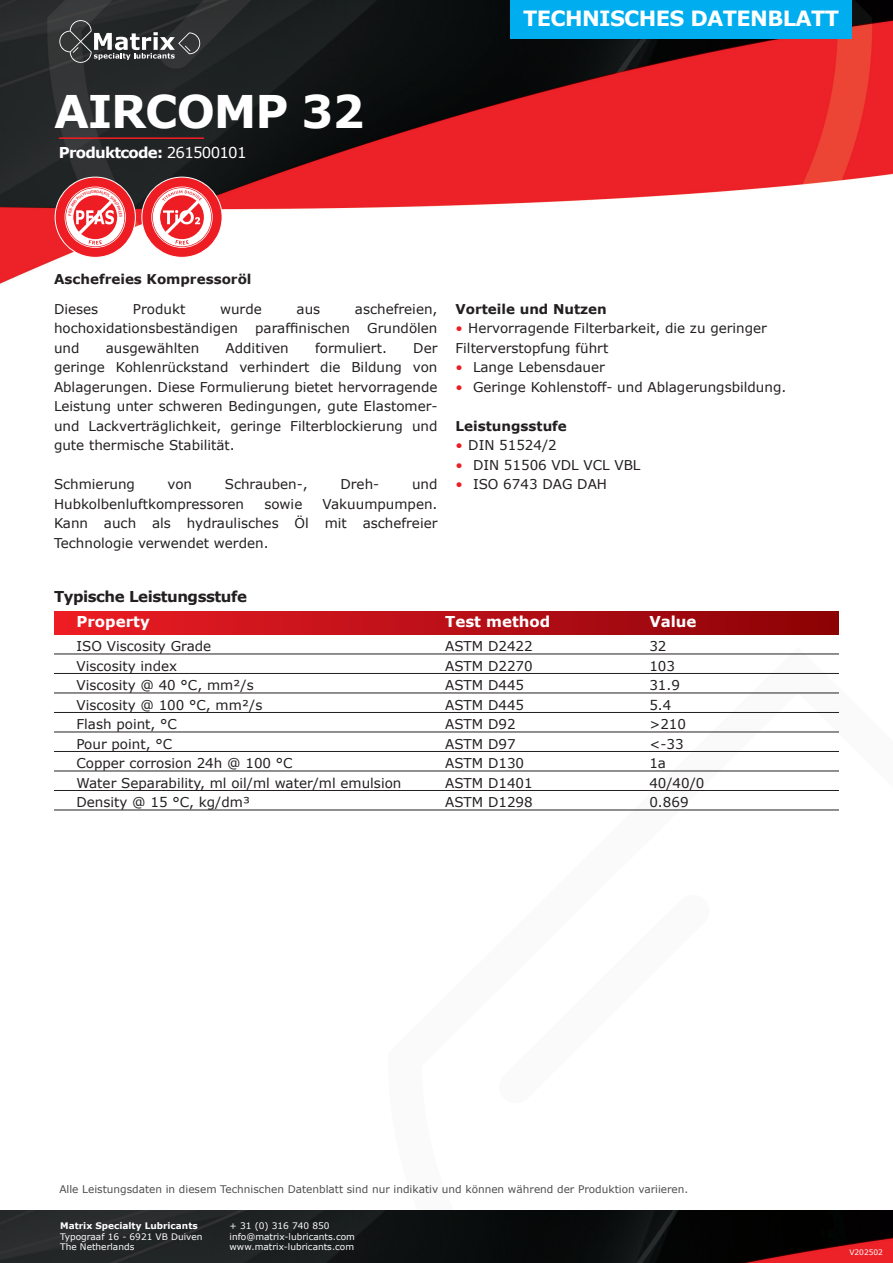
<style>
.page{position:relative;width:893px;height:1263px;background:#fff}
.page>*{position:absolute;margin:0;border:0;box-sizing:border-box;transform-origin:0 0}
.t1{font:700 45px "Verdana";letter-spacing:-.025em;color:#fff}
.t2{font:700 21px "Verdana";letter-spacing:-.03em;color:#fff}
.t3{font:700 15px "Verdana";color:#fff}
.t4{font:700 15px "Verdana";letter-spacing:-.03em;color:#231f20}
.t5{font:700 15px "Verdana";letter-spacing:-.05em;color:#fff}
.t6{font:13.5px/19.5px "Verdana";color:#231f20;text-align:justify}
.t7{font:700 13.5px "Verdana";color:#231f20}
.t8{font:10.5px "Verdana";color:#231f20}
.t9{font:9px/10.5px "Verdana";color:#fff}
.t10{font:700 9px "Verdana";color:#fff}
.t11{font:7.5px "Verdana";color:#fff}
.s1{font-weight:400}
.s2{color:#ee1d23}
</style>
<div class="page">
<img style="left:0;top:0;width:893px;height:654px">
<svg style="left:388px;top:646px;width:505px;height:565px"></svg>
<div style="left:510px;top:0;width:342px;height:38px;background:#00aeef"></div>
<svg style="left:59px;top:20px;width:141px;height:43px;background:#4f5152"></svg>
<img style="left:0;top:1211px;width:893px;height:52px">
<div style="left:54px;top:612px;width:785px;height:23px;background:linear-gradient(to right,#ec1d26,#8a0207)"></div>
<hr style="left:54px;top:654px;width:785px;height:1px;background:#231f20">
<hr style="left:54px;top:673px;width:785px;height:1px;background:#231f20">
<hr style="left:54px;top:693px;width:785px;height:1px;background:#231f20">
<hr style="left:54px;top:712px;width:785px;height:1px;background:#231f20">
<hr style="left:54px;top:732px;width:785px;height:1px;background:#231f20">
<hr style="left:54px;top:751px;width:785px;height:1px;background:#231f20">
<hr style="left:54px;top:771px;width:785px;height:1px;background:#231f20">
<hr style="left:54px;top:790px;width:785px;height:1px;background:#231f20">
<hr style="left:54px;top:810px;width:785px;height:1px;background:#231f20">
<hr style="left:59px;top:137px;width:145px;height:2px;background:#ee1d23">
<svg style="left:55px;top:177px;width:168px;height:81px"></svg>
<h1 class="t1" style="left:54px;top:83px;width:312px">AIRCOMP 32</h1>
<p class="t5" style="left:59px;top:143px;width:189px">Produktcode: <span class="s1">261500101</span></p>
<h2 class="t2" style="left:523px;top:5px;width:318px">TECHNISCHES DATENBLATT</h2>
<p class="t7" style="left:54px;top:270px;width:199px">Aschefreies Kompressoröl</p>
<p class="t6" style="left:54px;top:299px;width:46px">Dieses</p>
<p class="t6" style="left:133px;top:299px;width:54px">Produkt</p>
<p class="t6" style="left:220px;top:299px;width:43px">wurde</p>
<p class="t6" style="left:297px;top:299px;width:25px">aus</p>
<p class="t6" style="left:355px;top:299px;width:84px">aschefreien,</p>
<p class="t6" style="left:54px;top:319px;width:185px">hochoxidationsbeständigen</p>
<p class="t6" style="left:255px;top:319px;width:96px">paraffinischen</p>
<p class="t6" style="left:367px;top:319px;width:72px">Grundölen</p>
<p class="t6" style="left:54px;top:338px;width:27px">und</p>
<p class="t6" style="left:106px;top:338px;width:95px">ausgewählten</p>
<p class="t6" style="left:226px;top:338px;width:65px">Additiven</p>
<p class="t6" style="left:315px;top:338px;width:73px">formuliert.</p>
<p class="t6" style="left:54px;top:338px;width:385px;text-indent:359px">Der geringe Kohlenrückstand verhindert die Bildung von Ablagerungen. Diese Formulierung bietet hervorragende Leistung unter schweren Bedingungen, gute Elastomer&shy;und Lackverträglichkeit, geringe Filterblockierung und gute thermische Stabilität.</p>
<p class="t6" style="left:54px;top:475px;width:82px">Schmierung</p>
<p class="t6" style="left:168px;top:475px;width:26px">von</p>
<p class="t6" style="left:225px;top:475px;width:85px">Schrauben-,</p>
<p class="t6" style="left:340px;top:475px;width:40px">Dreh-</p>
<p class="t6" style="left:412px;top:475px;width:27px">und</p>
<p class="t6" style="left:54px;top:494px;width:192px">Hubkolbenluftkompressoren</p>
<p class="t6" style="left:264px;top:494px;width:40px">sowie</p>
<p class="t6" style="left:54px;top:494px;width:385px;text-indent:269px">Vakuumpumpen.<br>Kann auch als hydraulisches Öl mit aschefreier Technologie verwendet werden.</p>
<p class="t7" style="left:455px;top:300px;width:153px">Vorteile und Nutzen</p>
<p class="t6" style="left:455px;top:319px;width:313px"><span class="s2">•</span> Hervorragende Filterbarkeit, die zu geringer<br>Filterverstopfung führt</p>
<p class="t6" style="left:455px;top:358px;width:151px"><span class="s2">•</span> Lange Lebensdauer</p>
<p class="t6" style="left:455px;top:377px;width:332px"><span class="s2">•</span> Geringe Kohlenstoff- und Ablagerungsbildung.</p>
<p class="t7" style="left:455px;top:417px;width:113px">Leistungsstufe</p>
<p class="t6" style="left:455px;top:436px;width:103px"><span class="s2">•</span> DIN 51524/2</p>
<p class="t6" style="left:455px;top:455px;width:186px"><span class="s2">•</span> DIN 51506 VDL VCL VBL</p>
<p class="t6" style="left:455px;top:475px;width:153px"><span class="s2">•</span> ISO 6743 DAG DAH</p>
<p class="t4" style="left:54px;top:587px;width:195px">Typische Leistungsstufe</p>
<p class="t3" style="left:76px;top:612px;width:75px">Property</p>
<p class="t3" style="left:445px;top:612px;width:107px">Test method</p>
<p class="t3" style="left:649px;top:612px;width:49px">Value</p>
<p class="t6" style="left:76px;top:637px;width:136px">ISO Viscosity Grade</p>
<p class="t6" style="left:445px;top:637px;width:89px">ASTM D2422</p>
<p class="t6" style="left:649px;top:637px;width:19px">32</p>
<p class="t6" style="left:76px;top:656px;width:102px">Viscosity index</p>
<p class="t6" style="left:445px;top:656px;width:89px">ASTM D2270</p>
<p class="t6" style="left:649px;top:656px;width:27px">103</p>
<p class="t6" style="left:76px;top:676px;width:179px">Viscosity @ 40 °C, mm²/s</p>
<p class="t6" style="left:445px;top:676px;width:81px">ASTM D445</p>
<p class="t6" style="left:649px;top:676px;width:32px">31.9</p>
<p class="t6" style="left:76px;top:695px;width:187px">Viscosity @ 100 °C, mm²/s</p>
<p class="t6" style="left:445px;top:695px;width:81px">ASTM D445</p>
<p class="t6" style="left:649px;top:695px;width:24px">5.4</p>
<p class="t6" style="left:76px;top:715px;width:102px">Flash point, °C</p>
<p class="t6" style="left:445px;top:715px;width:72px">ASTM D92</p>
<p class="t6" style="left:649px;top:715px;width:38px">&gt;210</p>
<p class="t6" style="left:76px;top:734px;width:97px">Pour point, °C</p>
<p class="t6" style="left:445px;top:734px;width:72px">ASTM D97</p>
<p class="t6" style="left:649px;top:734px;width:36px">&lt;-33</p>
<p class="t6" style="left:76px;top:754px;width:218px">Copper corrosion 24h @ 100 °C</p>
<p class="t6" style="left:445px;top:754px;width:81px">ASTM D130</p>
<p class="t6" style="left:649px;top:754px;width:18px">1a</p>
<p class="t6" style="left:76px;top:773px;width:326px">Water Separability, ml oil/ml water/ml emulsion</p>
<p class="t6" style="left:445px;top:773px;width:89px">ASTM D1401</p>
<p class="t6" style="left:649px;top:773px;width:57px">40/40/0</p>
<p class="t6" style="left:76px;top:793px;width:175px">Density @ 15 °C, kg/dm³</p>
<p class="t6" style="left:445px;top:793px;width:89px">ASTM D1298</p>
<p class="t6" style="left:649px;top:793px;width:41px">0.869</p>
<p class="t8" style="left:59px;top:1183px;width:630px">Alle Leistungsdaten in diesem Technischen Datenblatt sind nur indikativ und können während der Produktion variieren.</p>
<p class="t10" style="left:60px;top:1220px;width:139px">Matrix Specialty Lubricants</p>
<p class="t9" style="left:60px;top:1231px;width:144px">Typograaf 16 - 6921 VB Duiven<br>The Netherlands</p>
<p class="t9" style="left:230px;top:1221px;width:127px">+ 31 (0) 316 740 850 info@matrix-lubricants.com www.matrix-lubricants.com</p>
<p class="t11" style="left:849px;top:1247px;width:35px">V202502</p>
</div>
